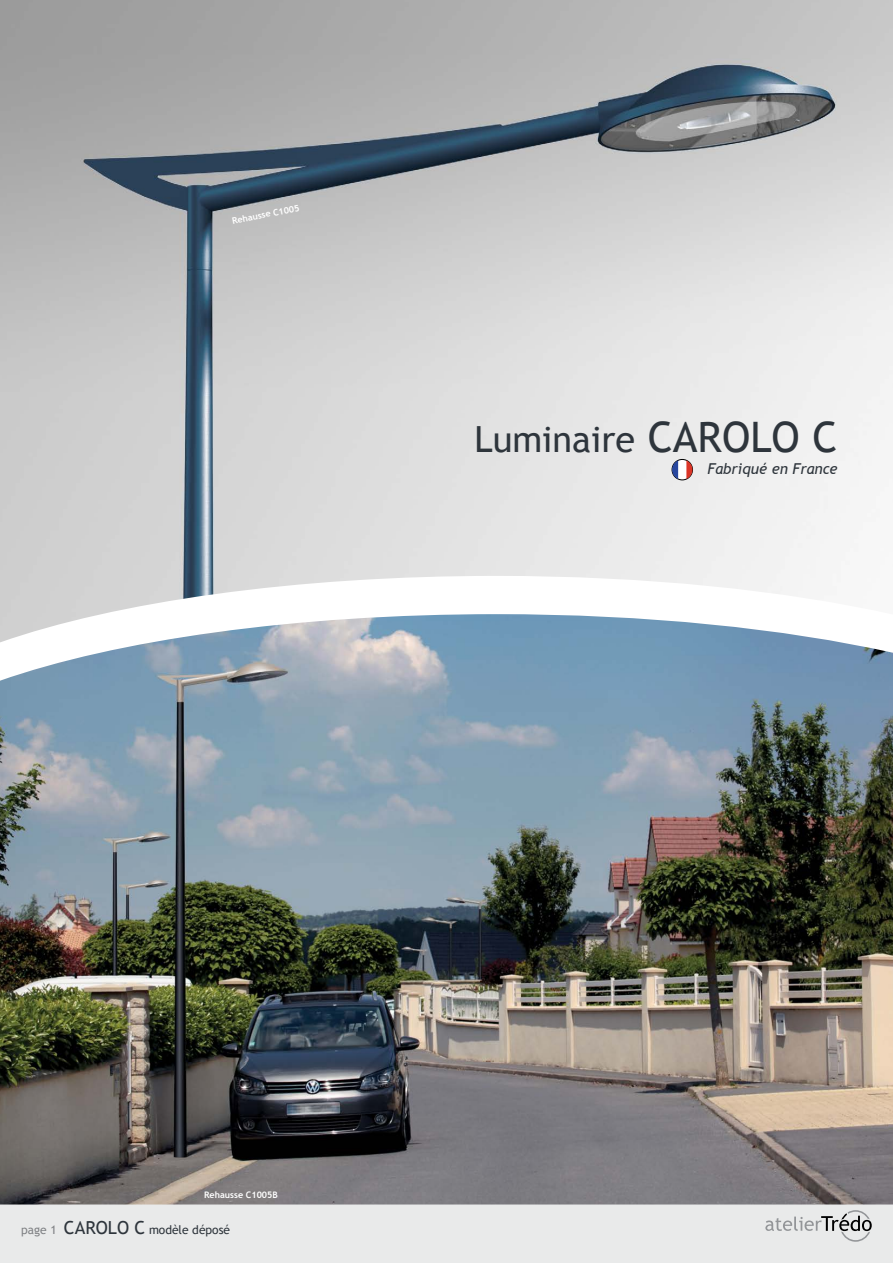
<style>
.page{position:relative;width:893px;height:1263px;background:#fff}
.page>*{position:absolute;margin:0;border:0;box-sizing:border-box;transform-origin:0 0}
.t1{font:36px "Trebuchet MS";color:#2e353c}
.t2{font:italic 15px "Trebuchet MS";color:#2e353c}
.t3{font:12px "Trebuchet MS";color:#2e353c}
.t4{font:700 9px "Trebuchet MS";color:#fff}
.s1{font-size:42px}
.s2{color:#808285}
.s3{font-size:18px}
</style>
<div class="page">
<div style="left:0;top:1204px;width:893px;height:59px;background:#e9eaea"></div>
<svg style="left:765px;top:1210px;width:107px;height:32px"></svg>
<img style="left:0;top:642px;width:893px;height:562px">
<img style="left:0;top:0;width:893px;height:642px">
<div style="left:672px;top:459px;width:20px;height:21px;background:#fff;border-radius:50%"></div>
<div style="left:672px;top:459px;width:21px;height:21px;border:1px solid #000;border-radius:50%"></div>
<svg style="left:672px;top:460px;width:6px;height:19px"></svg>
<svg style="left:686px;top:460px;width:6px;height:19px"></svg>
<p class="t4" style="left:231px;top:215px;width:70px;rotate:-11deg">Rehausse C1005</p>
<h1 class="t1" style="left:474px;top:418px;width:365px">Luminaire <span class="s1">CAROLO C</span></h1>
<h2 class="t2" style="left:707px;top:459px;width:132px">Fabriqué en France</h2>
<p class="t4" style="left:204px;top:1189px;width:75px">Rehausse C1005B</p>
<h3 class="t3" style="left:21px;top:1222px;width:210px"><span class="s2">page 1</span> <span class="s3">CAROLO C</span> modèle déposé</h3>
</div>
